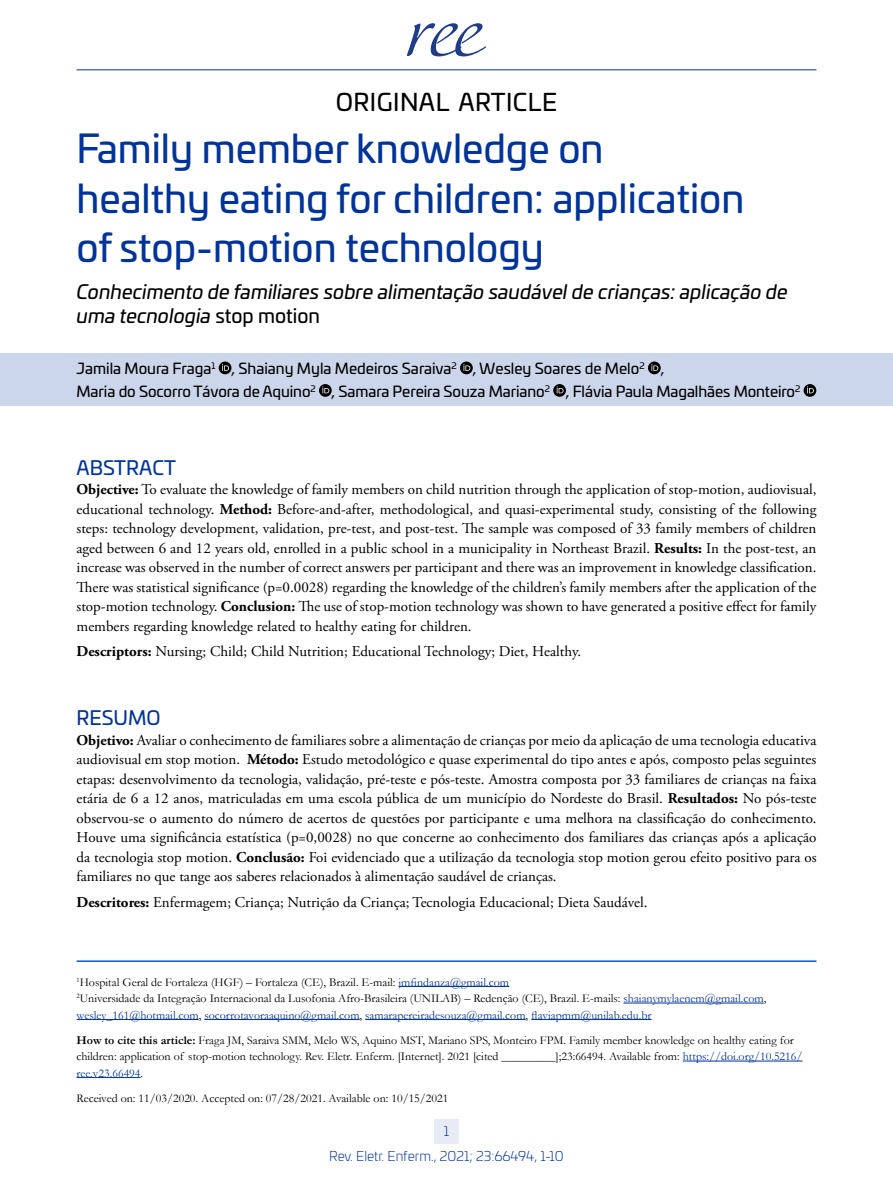
<style>
.page{position:relative;width:893px;height:1191px;background:#fff}
.page>*{position:absolute;margin:0;border:0;box-sizing:border-box;transform-origin:0 0}
.t1{font:39px/49.5px "Univia Pro";color:#039}
.t2{font:24px "Univia Pro";letter-spacing:.02em;color:#000}
.t3{font:italic 19.5px/24px "Univia Pro";color:#000}
.t4{font:19.5px "Univia Pro";color:#039}
.t5{font:15px/19.5px "Adobe Garamond Pro";color:#000;text-align:justify}
.t6{font:15px/22.5px "Univia Pro";letter-spacing:-.005em;color:#000}
.t7{font:300 13.5px "Univia Pro";color:#039}
.t8{font:12px/16.5px "Garamond";color:#000}
.s1{font-style:normal}
.s2{font-weight:700}
.s3{color:#039}
</style>
<div class="page">
<div style="left:434px;top:1118px;width:25px;height:25px;background:#e6ebf5"></div>
<div style="left:0;top:353px;width:893px;height:52px;background:#ccd6eb"></div>
<div style="left:219px;top:361px;width:12px;height:13px;background:#000;border-radius:50%"></div>
<svg style="left:222px;top:364px;width:7px;height:7px"></svg>
<svg style="left:460px;top:361px;width:13px;height:13px"></svg>
<svg style="left:463px;top:364px;width:7px;height:7px"></svg>
<svg style="left:648px;top:361px;width:13px;height:13px"></svg>
<svg style="left:651px;top:364px;width:7px;height:7px"></svg>
<svg style="left:319px;top:384px;width:13px;height:13px"></svg>
<svg style="left:322px;top:386px;width:7px;height:7px"></svg>
<svg style="left:553px;top:384px;width:13px;height:13px"></svg>
<svg style="left:557px;top:386px;width:6px;height:7px"></svg>
<svg style="left:804px;top:384px;width:12px;height:13px"></svg>
<svg style="left:807px;top:386px;width:7px;height:7px"></svg>
<hr style="left:77px;top:69px;width:739px;height:1px;background:#039">
<hr style="left:398px;top:986px;width:111px;height:1px;background:#039">
<hr style="left:623px;top:1002px;width:141px;height:1px;background:#039">
<hr style="left:77px;top:1019px;width:122px;height:1px;background:#039">
<hr style="left:204px;top:1019px;width:156px;height:1px;background:#039">
<hr style="left:365px;top:1019px;width:161px;height:1px;background:#039">
<hr style="left:531px;top:1019px;width:121px;height:1px;background:#039">
<hr style="left:683px;top:1060px;width:119px;height:1px;background:#039">
<hr style="left:77px;top:1077px;width:64px;height:1px;background:#039">
<hr style="left:77px;top:960px;width:739px;height:2px;background:#15c">
<svg style="left:407px;top:23px;width:79px;height:33px"></svg>
<h2 class="t2" style="left:336px;top:84px;width:223px">ORIGINAL ARTICLE</h2>
<h1 class="t1" style="left:77px;top:122px;width:669px">Family member knowledge on healthy eating for children: application of stop-motion technology</h1>
<h3 class="t3" style="left:77px;top:279px;width:713px">Conhecimento de familiares sobre alimentação saudável de crianças: aplicação de uma tecnologia <span class="s1">stop motion</span></h3>
<p class="t6" style="left:77px;top:357px;width:725px">Jamila Moura Fraga<sup>1</sup> , Shaiany Myla Medeiros Saraiva<sup>2</sup> , Wesley Soares de Melo<sup>2</sup> ,<br>Maria do Socorro Távora de Aquino<sup>2</sup> , Samara Pereira Souza Mariano<sup>2</sup> , Flávia Paula Magalhães Monteiro<sup>2</sup></p>
<h3 class="t4" style="left:77px;top:453px;width:101px">ABSTRACT</h3>
<p class="t5" style="left:77px;top:480px;width:741px"><span class="s2">Objective:</span> To evaluate the knowledge of family members on child nutrition through the application of stop-motion, audiovisual, educational technology. <span class="s2">Method:</span> Before-and-after, methodological, and quasi-experimental study, consisting of the following steps: technology development, validation, pre-test, and post-test. The sample was composed of 33 family members of children aged between 6 and 12 years old, enrolled in a public school in a municipality in Northeast Brazil. <span class="s2">Results:</span> In the post-test, an increase was observed in the number of correct answers per participant and there was an improvement in knowledge classification.<br>There was statistical significance (p=0.0028) regarding the knowledge of the children’s family members after the application of the stop-motion technology. <span class="s2">Conclusion:</span> The use of stop-motion technology was shown to have generated a positive effect for family members regarding knowledge related to healthy eating for children.</p>
<p class="t5" style="left:77px;top:642px;width:506px"><span class="s2">Descriptors:</span> Nursing; Child; Child Nutrition; Educational Technology; Diet, Healthy.</p>
<h3 class="t4" style="left:77px;top:703px;width:86px">RESUMO</h3>
<p class="t5" style="left:77px;top:731px;width:741px"><span class="s2">Objetivo:</span> Avaliar o conhecimento de familiares sobre a alimentação de crianças por meio da aplicação de uma tecnologia educativa audiovisual em stop motion. <span class="s2">Método:</span> Estudo metodológico e quase experimental do tipo antes e após, composto pelas seguintes etapas: desenvolvimento da tecnologia, validação, pré-teste e pós-teste. Amostra composta por 33 familiares de crianças na faixa etária de 6 a 12 anos, matriculadas em uma escola pública de um município do Nordeste do Brasil. <span class="s2">Resultados:</span> No pós-teste observou-se o aumento do número de acertos de questões por participante e uma melhora na classificação do conhecimento.<br>Houve uma significância estatística (p=0,0028) no que concerne ao conhecimento dos familiares das crianças após a aplicação da tecnologia stop motion. <span class="s2">Conclusão:</span> Foi evidenciado que a utilização da tecnologia stop motion gerou efeito positivo para os familiares no que tange aos saberes relacionados à alimentação saudável de crianças.</p>
<p class="t5" style="left:77px;top:892px;width:573px"><span class="s2">Descritores:</span> Enfermagem; Criança; Nutrição da Criança; Tecnologia Educacional; Dieta Saudável.</p>
<p class="t8" style="left:77px;top:973px;width:691px"><sup>1</sup>Hospital Geral de Fortaleza (HGF) – Fortaleza (CE), Brazil. E-mail: <span class="s3">jmfindanza@gmail.com<br></span><sup>2</sup>Universidade da Integração Internacional da Lusofonia Afro-Brasileira (UNILAB) – Redenção (CE), Brazil. E-mails: <span class="s3">shaianymylaenem@gmail.com</span>, <span class="s3">wesley_161@hotmail.com</span>, <span class="s3">socorrotavoraaquino@gmail.com</span>, <span class="s3">samarapereiradesouza@gmail.com</span>, <span class="s3">flaviapmm@unilab.edu.br</span></p>
<p class="t8" style="left:77px;top:1031px;width:727px"><span class="s2">How to cite this article:</span> Fraga JM, Saraiva SMM, Melo WS, Aquino MST, Mariano SPS, Monteiro FPM. Family member knowledge on healthy eating for children: application of stop-motion technology. Rev. Eletr. Enferm. [Internet]. 2021 [cited _________];23:66494. Available from: <span class="s3">https://doi.org/10.5216/ ree.v23.66494</span>.</p>
<p class="t8" style="left:77px;top:1089px;width:373px">Received on: 11/03/2020. Accepted on: 07/28/2021. Available on: 10/15/2021</p>
<p class="t7" style="left:444px;top:1122px;width:7px">1</p>
<p class="t7" style="left:329px;top:1146px;width:236px">Rev. Eletr. Enferm., 2021; 23:66494, 1-10</p>
</div>
